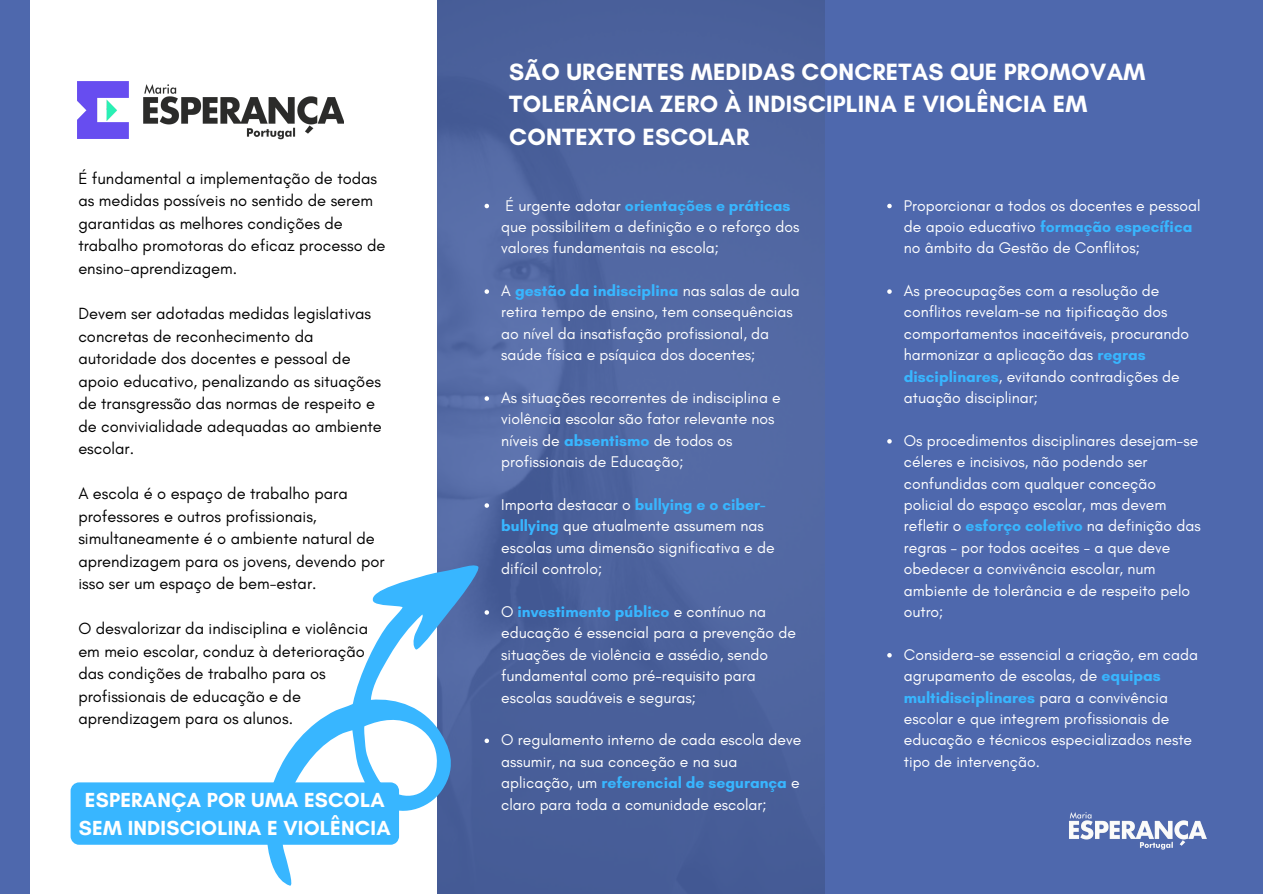
<style>
.page{position:relative;width:1263px;height:894px;background:#fff}
.page>*{position:absolute;margin:0;border:0;box-sizing:border-box;transform-origin:0 0}
.t1{font:700 24px/32.7px "Glacial Indifference";letter-spacing:.01em;color:#fff}
.t2{font:700 20.7px/28.2px "Glacial Indifference";letter-spacing:.01em;color:#fff}
.t3{font:16.5px/22.5px "Glacial Indifference";color:#000}
.t4{font:15.75px/21.3px "Glacial Indifference";color:#fff}
.s1{font-weight:700;color:#38b6ff}
</style>
<div class="page">
<div style="left:0;top:0;width:1263px;height:893px;background:#4e68ad"></div>
<img style="left:437px;top:0;width:387px;height:893px">
<div style="left:31px;top:0;width:406px;height:893px;background:#fff"></div>
<svg style="left:263px;top:564px;width:220px;height:323px"></svg>
<div style="left:71px;top:782px;width:328px;height:62px;background:#38b6ff"></div>
<svg style="left:485px;top:204px;width:4px;height:4px"></svg>
<svg style="left:485px;top:289px;width:4px;height:5px"></svg>
<svg style="left:485px;top:396px;width:4px;height:4px"></svg>
<svg style="left:485px;top:503px;width:4px;height:4px"></svg>
<svg style="left:485px;top:610px;width:4px;height:4px"></svg>
<svg style="left:485px;top:738px;width:4px;height:4px"></svg>
<svg style="left:887px;top:204px;width:5px;height:4px"></svg>
<svg style="left:887px;top:289px;width:5px;height:5px"></svg>
<svg style="left:887px;top:439px;width:5px;height:4px"></svg>
<svg style="left:887px;top:653px;width:5px;height:4px"></svg>
<img style="left:143px;top:84px;width:201px;height:56px">
<img style="left:78px;top:82px;width:51px;height:56px">
<img style="left:1069px;top:812px;width:137px;height:38px">
<p class="t3" style="left:78px;top:167px;width:300px">É fundamental a implementação de todas as medidas possíveis no sentido de serem</p>
<p class="t3" style="left:78px;top:212px;width:309px">garantidas as melhores condições de trabalho promotoras do eficaz processo de ensino-aprendizagem.</p>
<p class="t3" style="left:78px;top:302px;width:294px">Devem ser adotadas medidas legislativas</p>
<p class="t3" style="left:78px;top:324px;width:305px">concretas de reconhecimento da autoridade dos docentes e pessoal de apoio educativo, penalizando as situações de transgressão das normas de respeito e de convivialidade adequadas ao ambiente escolar.</p>
<p class="t3" style="left:78px;top:482px;width:271px">A escola é o espaço de trabalho para</p>
<p class="t3" style="left:78px;top:504px;width:298px">professores e outros profissionais, simultaneamente é o ambiente natural de</p>
<p class="t3" style="left:78px;top:549px;width:308px">aprendizagem para os jovens, devendo por</p>
<p class="t3" style="left:78px;top:572px;width:240px">isso ser um espaço de bem-estar.</p>
<p class="t3" style="left:78px;top:617px;width:291px">O desvalorizar da indisciplina e violência em meio escolar, conduz à deterioração das condições de trabalho para os profissionais de educação e de aprendizagem para os alunos.</p>
<p class="t2" style="left:79px;top:785px;width:313px">ESPERANÇA POR UMA ESCOLA<br>SEM INDISCIOLINA E VIOLÊNCIA</p>
<p class="t1" style="left:509px;top:55px;width:638px">SÃO URGENTES MEDIDAS CONCRETAS QUE PROMOVAM<br>TOLERÂNCIA ZERO À INDISCIPLINA E VIOLÊNCIA EM<br>CONTEXTO ESCOLAR</p>
<p class="t4" style="left:501px;top:194px;width:300px">É urgente adotar <span class="s1">orientações e práticas </span>que possibilitem a definição e o reforço dos valores fundamentais na escola;</p>
<h2 class="t4" style="left:501px;top:280px;width:300px">A <span class="s1">gestão da indisciplina</span> nas salas de aula retira tempo de ensino, tem consequências ao nível da insatisfação profissional, da saúde física e psíquica dos docentes;</h2>
<p class="t4" style="left:501px;top:387px;width:281px">As situações recorrentes de indisciplina e violência escolar são fator relevante nos níveis de <span class="s1">absentismo</span> de todos os profissionais de Educação;</p>
<p class="t4" style="left:501px;top:493px;width:275px">Importa destacar o <span class="s1">bullying e o ciber&shy;bullying</span> que atualmente assumem nas escolas uma dimensão significativa e de difícil controlo;</p>
<p class="t4" style="left:501px;top:600px;width:296px">O <span class="s1">investimento público</span> e contínuo na educação é essencial para a prevenção de situações de violência e assédio, sendo fundamental como pré-requisito para escolas saudáveis e seguras;</p>
<p class="t4" style="left:501px;top:729px;width:302px">O regulamento interno de cada escola deve assumir, na sua conceção e na sua aplicação, um <span class="s1">referencial de segurança</span> e claro para toda a comunidade escolar;</p>
<p class="t4" style="left:904px;top:194px;width:298px">Proporcionar a todos os docentes e pessoal de apoio educativo <span class="s1">formação específica </span>no âmbito da Gestão de Conflitos;</p>
<p class="t4" style="left:904px;top:280px;width:287px">As preocupações com a resolução de conflitos revelam-se na tipificação dos comportamentos inaceitáveis, procurando harmonizar a aplicação das <span class="s1">regras disciplinares</span>, evitando contradições de atuação disciplinar;</p>
<p class="t4" style="left:904px;top:429px;width:298px">Os procedimentos disciplinares desejam-se céleres e incisivos, não podendo ser confundidas com qualquer conceção policial do espaço escolar, mas devem refletir o <span class="s1">esforço coletivo</span> na definição das regras – por todos aceites - a que deve obedecer a convivência escolar, num ambiente de tolerância e de respeito pelo outro;</p>
<h1 class="t4" style="left:904px;top:643px;width:296px">Considera-se essencial a criação, em cada agrupamento de escolas, de <span class="s1">equipas multidisciplinares</span> para a convivência escolar e que integrem profissionais de educação e técnicos especializados neste tipo de intervenção.</h1>
</div>
